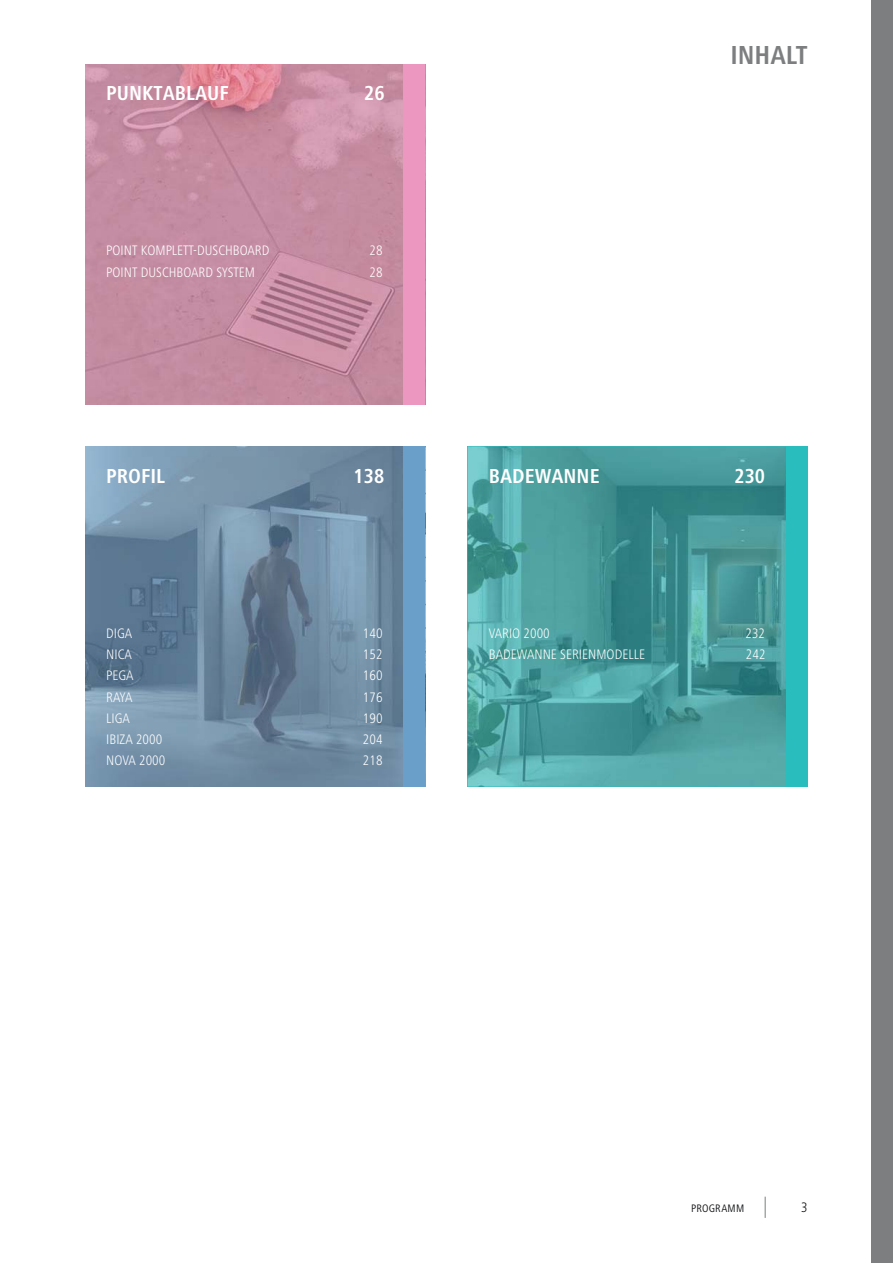
<style>
.page{position:relative;width:893px;height:1263px;background:#fff}
.page>*{position:absolute;margin:0;border:0;box-sizing:border-box;transform-origin:0 0}
.t1{font:700 condensed 27px "Frutiger Next LTW1 G";color:#7c7e7f}
.t2{font:700 condensed 21px "Frutiger Next LTW1 G";color:#fff}
.t3{font:300 condensed 14.25px "Frutiger Next LTW1 G";color:#fff}
.t4{font:300 condensed 14.25px "Frutiger Next LTW1 G";color:#111214}
.t5{font:condensed 11.25px "Frutiger Next LTW1 G";letter-spacing:.015em;color:#111214}
</style>
<div class="page">
<svg style="left:765px;top:1197px;width:1px;height:21px"></svg>
<img style="left:85px;top:64px;width:319px;height:340px">
<img style="left:85px;top:447px;width:319px;height:340px">
<img style="left:468px;top:447px;width:318px;height:340px">
<div style="left:404px;top:64px;width:21px;height:340px;background:#ec97bf"></div>
<div style="left:404px;top:447px;width:21px;height:340px;background:#6a9fca"></div>
<div style="left:786px;top:447px;width:22px;height:340px;background:#29bdbe"></div>
<div style="left:871px;top:0;width:22px;height:1263px;background:#7c7e7f"></div>
<h2 class="t2" style="left:106px;top:85px;width:124px">PUNKTABLAUF</h2>
<h2 class="t2" style="left:364px;top:85px;width:22px">26</h2>
<p class="t3" style="left:106px;top:244px;width:165px">POINT KOMPLETT-DUSCHBOARD</p>
<p class="t3" style="left:369px;top:244px;width:15px">28</p>
<p class="t3" style="left:106px;top:266px;width:150px">POINT DUSCHBOARD SYSTEM</p>
<p class="t3" style="left:369px;top:266px;width:15px">28</p>
<h1 class="t1" style="left:730px;top:44px;width:79px">INHALT</h1>
<h2 class="t2" style="left:106px;top:467px;width:60px">PROFIL</h2>
<h2 class="t2" style="left:354px;top:467px;width:32px">138</h2>
<h2 class="t2" style="left:489px;top:467px;width:112px">BADEWANNE</h2>
<h2 class="t2" style="left:734px;top:467px;width:32px">230</h2>
<p class="t3" style="left:106px;top:627px;width:28px">DIGA</p>
<p class="t3" style="left:363px;top:627px;width:21px">140</p>
<p class="t3" style="left:106px;top:648px;width:27px">NICA</p>
<p class="t3" style="left:363px;top:648px;width:21px">152</p>
<p class="t3" style="left:106px;top:670px;width:29px">PEGA</p>
<p class="t3" style="left:363px;top:670px;width:21px">160</p>
<p class="t3" style="left:106px;top:691px;width:28px">RAYA</p>
<p class="t3" style="left:363px;top:691px;width:21px">176</p>
<p class="t3" style="left:106px;top:712px;width:25px">LIGA</p>
<p class="t3" style="left:363px;top:712px;width:21px">190</p>
<p class="t3" style="left:106px;top:733px;width:58px">IBIZA 2000</p>
<p class="t3" style="left:363px;top:733px;width:21px">204</p>
<p class="t3" style="left:106px;top:755px;width:61px">NOVA 2000</p>
<p class="t3" style="left:363px;top:755px;width:21px">218</p>
<p class="t3" style="left:489px;top:627px;width:62px">VARIO 2000</p>
<p class="t3" style="left:745px;top:627px;width:21px">232</p>
<p class="t3" style="left:489px;top:648px;width:158px">BADEWANNE SERIENMODELLE</p>
<p class="t3" style="left:746px;top:648px;width:21px">242</p>
<p class="t5" style="left:691px;top:1201px;width:54px">PROGRAMM</p>
<p class="t4" style="left:801px;top:1201px;width:8px">3</p>
</div>
